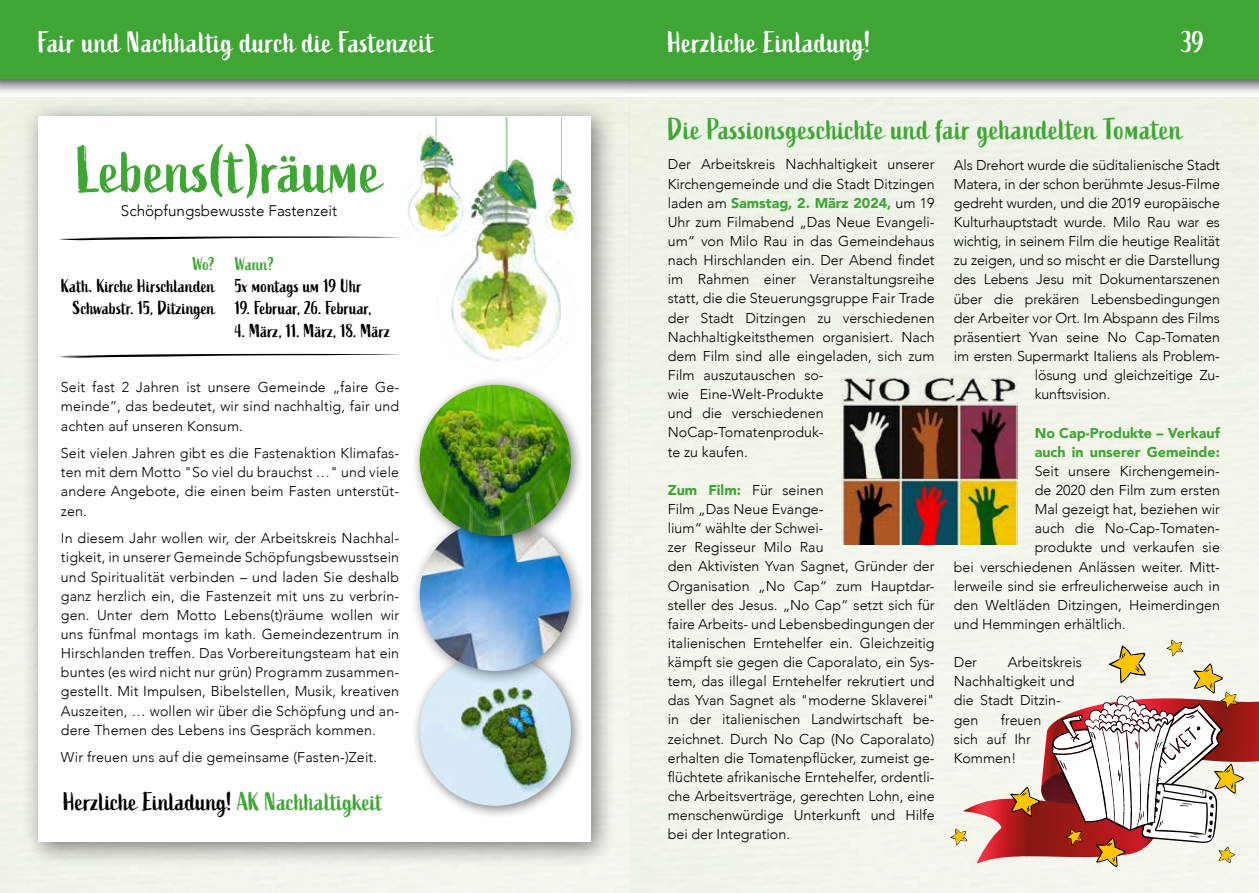
<style>
.page{position:relative;width:1259px;height:893px;background:#fff}
.page>*{position:absolute;margin:0;border:0;box-sizing:border-box;transform-origin:0 0}
.t1{font:64.5px "Active";letter-spacing:-.005em;color:#3fa535}
.t2{font:30px "Active";letter-spacing:.01em;color:#fff}
.t3{font:30px "Active";letter-spacing:.01em;color:#3fa535}
.t4{font:25.65px "Active";color:#000}
.t5{font:18.75px/22.4px "Active";color:#000;text-align:right}
.t6{font:18.75px "Active";color:#3fa535}
.t7{font:300 15.3px "Avenir";color:#000}
.t8{font:300 14.25px/19.2px "Avenir";color:#000}
.t9{font:900 14.25px/19.2px "Avenir";color:#3fa535}
.s1{color:#3fa535}
.s2{font-weight:900;color:#3fa535}
</style>
<div class="page">
<div style="left:0;top:98px;width:1259px;height:795px;background:#f1f4ea"></div>
<div style="left:0;top:0;width:1259px;height:96px;background:#000;opacity:.5"></div>
<div style="left:0;top:0;width:1259px;height:79px;background:#3fa535"></div>
<div style="left:22px;top:100px;width:595px;height:768px;background:#000;opacity:.5"></div>
<div style="left:38px;top:117px;width:553px;height:725px;background:#fff"></div>
<hr style="left:506px;top:117px;width:1px;height:60px;background:#3fa535">
<img style="left:451px;top:149px;width:111px;height:213px">
<img style="left:408px;top:117px;width:63px;height:131px">
<hr style="left:561px;top:117px;width:1px;height:65px;background:#3fa535">
<img style="left:541px;top:161px;width:36px;height:79px">
<img style="left:841px;top:368px;width:176px;height:176px">
<div style="left:411px;top:646px;width:173px;height:173px;background:#000;opacity:.5"></div>
<img style="left:420px;top:655px;width:151px;height:151px;border-radius:76px">
<div style="left:409px;top:509px;width:177px;height:178px;background:#000;opacity:.5"></div>
<img style="left:420px;top:520px;width:151px;height:151px;border-radius:76px">
<svg style="left:59px;top:236px;width:340px;height:4px"></svg>
<svg style="left:59px;top:354px;width:340px;height:4px"></svg>
<div style="left:411px;top:376px;width:173px;height:173px;background:#000;opacity:.5"></div>
<img style="left:420px;top:385px;width:151px;height:151px;border-radius:76px">
<svg style="left:950px;top:640px;width:309px;height:227px"></svg>
<h2 class="t2" style="left:38px;top:24px;width:398px">Fair und Nachhaltig durch die Fastenzeit</h2>
<h1 class="t1" style="left:77px;top:133px;width:306px">Lebens(t)räume</h1>
<p class="t7" style="left:121px;top:202px;width:218px">Schöpfungsbewusste Fastenzeit</p>
<h3 class="t6" style="left:193px;top:253px;width:24px">Wo?</h3>
<h3 class="t5" style="left:61px;top:275px;width:155px">Kath. Kirche Hirschlanden<br>Schwabstr. 15, Ditzingen</h3>
<h3 class="t6" style="left:235px;top:253px;width:41px">Wann?</h3>
<h3 class="t5" style="left:235px;top:275px;width:128px">5x montags um 19 Uhr</h3>
<h3 class="t5" style="left:235px;top:298px;width:138px">19. Februar, 26. Februar,</h3>
<h3 class="t5" style="left:235px;top:320px;width:157px">4. März, 11. März, 18. März</h3>
<p class="t8" style="left:61px;top:378px;width:340px;text-align:justify">Seit fast 2 Jahren ist unsere Gemeinde „faire Ge&shy;meinde“, das bedeutet, wir sind nachhaltig, fair und achten auf unseren Konsum.</p>
<p class="t8" style="left:61px;top:444px;width:340px;text-align:justify">Seit vielen Jahren gibt es die Fastenaktion Klimafas&shy;ten mit dem Motto "So viel du brauchst …" und viele andere Angebote, die einen beim Fasten unterstüt&shy;zen.</p>
<p class="t8" style="left:61px;top:529px;width:340px;text-align:justify">In diesem Jahr wollen wir, der Arbeitskreis Nachhal&shy;tigkeit, in unserer Gemeinde Schöpfungsbewusstsein und Spiritualität verbinden – und laden Sie deshalb ganz herzlich ein, die Fastenzeit mit uns zu verbrin&shy;gen. Unter dem Motto Lebens(t)räume wollen wir uns fünfmal montags im kath. Gemeindezentrum in Hirschlanden treffen. Das Vorbereitungsteam hat ein buntes (es wird nicht nur grün) Programm zusammen&shy;gestellt. Mit Impulsen, Bibelstellen, Musik, kreativen Auszeiten, … wollen wir über die Schöpfung und an&shy;dere Themen des Lebens ins Gespräch kommen.</p>
<p class="t8" style="left:61px;top:748px;width:318px">Wir freuen uns auf die gemeinsame (Fasten-)Zeit.</p>
<h3 class="t4" style="left:63px;top:786px;width:321px">Herzliche Einladung! <span class="s1">AK Nachhaltigkeit</span></h3>
<h2 class="t2" style="left:668px;top:24px;width:204px">Herzliche Einladung!</h2>
<h2 class="t2" style="left:1181px;top:24px;width:25px">39</h2>
<h2 class="t3" style="left:668px;top:112px;width:516px">Die Passionsgeschichte und fair gehandelten Tomaten</h2>
<p class="t8" style="left:668px;top:155px;width:268px">Der Arbeitskreis Nachhaltigkeit unserer Kirchengemeinde und die Stadt Ditzingen laden am <span class="s2">Samstag, 2. März 2024,</span> um 19<br>Uhr zum Filmabend „Das Neue Evangeli&shy;um“ von Milo Rau in das Gemeindehaus nach Hirschlanden ein. Der Abend findet im Rahmen einer Veranstaltungsreihe statt, die die Steuerungsgruppe Fair Trade der Stadt Ditzingen zu verschiedenen Nachhaltigkeitsthemen organisiert. Nach dem Film sind alle eingeladen, sich zum Film auszutauschen so-<br>wie Eine-Welt-Produkte<br>und die verschiedenen NoCap-Tomatenproduk-<br>te zu kaufen.</p>
<p class="t8" style="left:668px;top:480px;width:268px"><span class="s2">Zum Film:</span> Für seinen<br>Film „Das Neue Evange-<br>lium“ wählte der Schwei-<br>zer Regisseur Milo Rau<br>den Aktivisten Yvan Sagnet, Gründer der Organisation „No Cap“ zum Hauptdar&shy;steller des Jesus. „No Cap“ setzt sich für faire Arbeits- und Lebensbedingungen der italienischen Erntehelfer ein. Gleichzeitig kämpft sie gegen die Caporalato, ein Sys&shy;tem, das illegal Erntehelfer rekrutiert und das Yvan Sagnet als "moderne Sklaverei" in der italienischen Landwirtschaft be&shy;zeichnet. Durch No Cap (No Caporalato) erhalten die Tomatenpflücker, zumeist ge&shy;flüchtete afrikanische Erntehelfer, ordentli&shy;che Arbeitsverträge, gerechten Lohn, eine menschenwürdige Unterkunft und Hilfe bei der Integration.</p>
<p class="t8" style="left:953px;top:155px;width:268px">Als Drehort wurde die süditalienische Stadt</p>
<p class="t8" style="left:953px;top:174px;width:268px">Matera, in der schon berühmte Jesus-Filme</p>
<p class="t8" style="left:953px;top:193px;width:268px">gedreht wurden, und die 2019 europäische</p>
<p class="t8" style="left:953px;top:213px;width:268px">Kulturhauptstadt wurde. Milo Rau war es</p>
<p class="t8" style="left:953px;top:232px;width:268px">wichtig, in seinem Film die heutige Realität</p>
<p class="t8" style="left:953px;top:251px;width:268px">zu zeigen, und so mischt er die Darstellung</p>
<p class="t8" style="left:953px;top:270px;width:268px">des Lebens Jesu mit Dokumentarszenen</p>
<p class="t8" style="left:953px;top:289px;width:268px">über die prekären Lebensbedingungen</p>
<p class="t8" style="left:953px;top:308px;width:268px">der Arbeiter vor Ort. Im Abspann des Films</p>
<p class="t8" style="left:953px;top:327px;width:268px">präsentiert Yvan seine No Cap-Tomaten</p>
<p class="t8" style="left:953px;top:346px;width:268px">im ersten Supermarkt Italiens als Problem-</p>
<p class="t8" style="left:1034px;top:366px;width:187px">lösung und gleichzeitige Zu-</p>
<p class="t8" style="left:1034px;top:385px;width:77px">kunftsvision.</p>
<p class="t9" style="left:1034px;top:423px;width:187px">No Cap-Produkte – Verkauf auch in unserer Gemeinde:</p>
<p class="t8" style="left:1034px;top:461px;width:187px">Seit unsere Kirchengemein-</p>
<p class="t8" style="left:1034px;top:480px;width:187px">de 2020 den Film zum ersten</p>
<p class="t8" style="left:1034px;top:500px;width:187px">Mal gezeigt hat, beziehen wir</p>
<p class="t8" style="left:1034px;top:519px;width:187px">auch die No-Cap-Tomaten-</p>
<p class="t8" style="left:1034px;top:538px;width:187px">produkte und verkaufen sie</p>
<p class="t8" style="left:953px;top:557px;width:268px">bei verschiedenen Anlässen weiter. Mitt-</p>
<p class="t8" style="left:953px;top:576px;width:268px">lerweile sind sie erfreulicherweise auch in</p>
<p class="t8" style="left:953px;top:595px;width:268px">den Weltläden Ditzingen, Heimerdingen</p>
<p class="t8" style="left:953px;top:614px;width:173px">und Hemmingen erhältlich.</p>
<p class="t8" style="left:953px;top:653px;width:25px">Der</p>
<p class="t8" style="left:953px;top:653px;width:130px;text-indent:54px">Arbeitskreis<br>Nachhaltigkeit und die Stadt Ditzin&shy;gen</p>
<p class="t8" style="left:953px;top:710px;width:89px;text-indent:47px">freuen sich auf Ihr<br>Kommen!</p>
</div>
